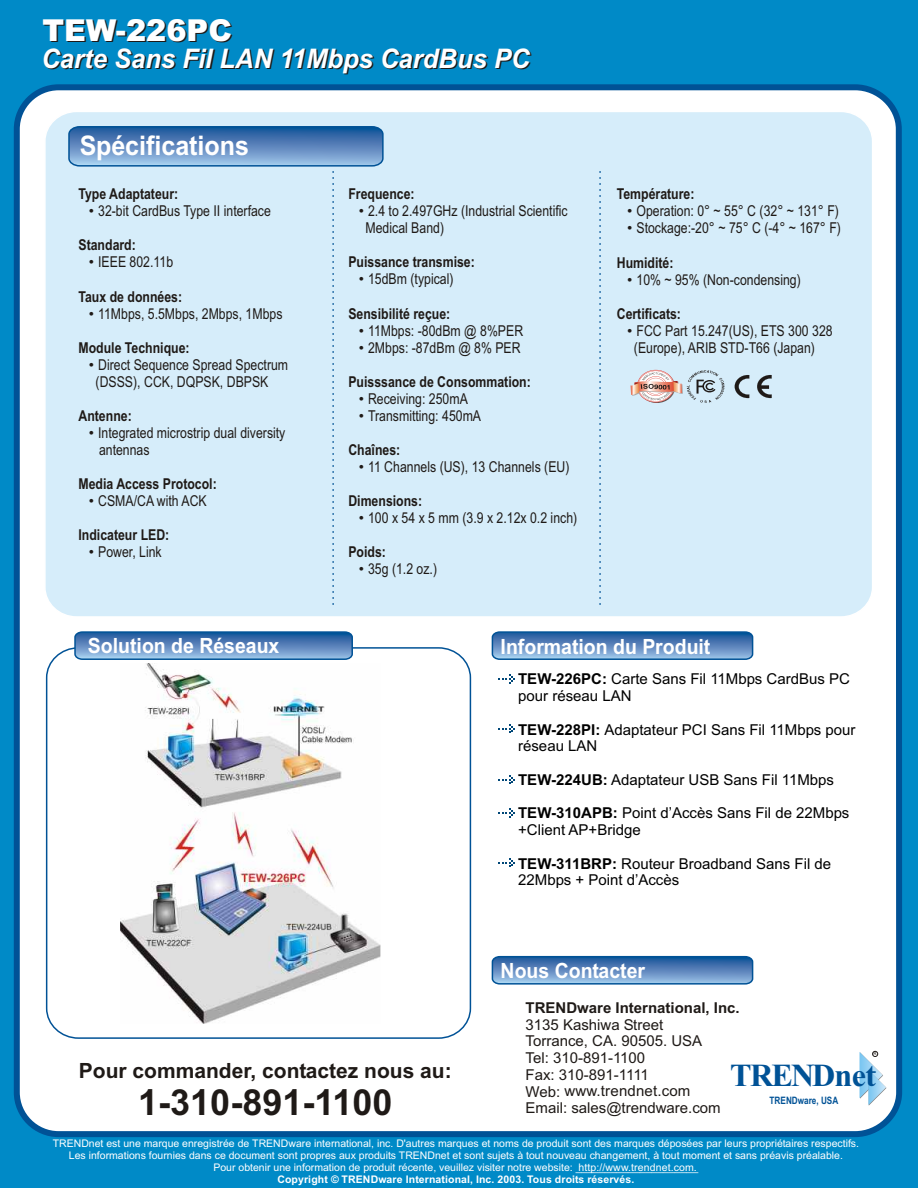
<style>
.page{position:relative;width:918px;height:1188px;background:#008ac7}
.page>*{position:absolute;margin:0;border:0;box-sizing:border-box;transform-origin:0 0}
.t1{font:700 36px "Arial";color:#1f1a17}
.t2{font:700 32.25px "Times New Roman";letter-spacing:-.05em;color:#005296}
.t3{font:900 30.3px "Arial";color:#fff}
.t4{font:italic 700 27px "Arial";color:#fff;scale:.95 1}
.t5{font:700 27px "Arial";color:#fff;scale:.93 1}
.t6{font:700 21px "Arial";color:#fff;scale:.93 1}
.t7{font:700 21px "Arial";color:#1f1a17}
.t8{font:15px/17px "Arial Narrow";color:#1f1a17}
.t9{font:15px/16.8px "Arial";color:#000}
.t10{font:700 15px "Arial Narrow";color:#1f1a17}
.t11{font:15px/16.5px "Arial";color:#1f1a17}
.t12{font:700 15px "Arial";color:#1f1a17}
.t13{font:10.5px/11.7px "Arial";color:#fff;text-align:center}
.t14{font:700 10.5px "Arial";letter-spacing:.01em;color:#fff}
.t15{font:700 10.2px "Arial";color:#005296;scale:.8 1}
.t16{font:4.35px "Arial";color:#1f1a17}
.s1{font-family:"Arial"}
.s2{font-weight:700}
</style>
<div class="page">
<div style="left:14px;top:84px;width:888px;height:1053px;background:#fff;border:6px solid #005296;border-radius:42px"></div>
<svg style="left:498px;top:675px;width:16px;height:8px"></svg>
<svg style="left:491px;top:631px;width:263px;height:29px;background:#5686bc"></svg>
<div style="left:44px;top:111px;width:829px;height:507px;background:#d6edfa;border:2px solid #fff;border-radius:31px"></div>
<svg style="left:599px;top:171px;width:2px;height:434px"></svg>
<svg style="left:68px;top:126px;width:316px;height:479px"></svg>
<div style="left:46px;top:647px;width:425px;height:392px;border:2px solid #005296;border-radius:31px"></div>
<svg style="left:74px;top:631px;width:280px;height:29px;background:#5585bb"></svg>
<svg style="left:735px;top:375px;width:14px;height:23px"></svg>
<svg style="left:757px;top:375px;width:15px;height:23px"></svg>
<svg style="left:631px;top:370px;width:93px;height:33px"></svg>
<img style="left:121px;top:664px;width:260px;height:359px">
<svg style="left:498px;top:858px;width:16px;height:9px"></svg>
<svg style="left:498px;top:808px;width:16px;height:9px"></svg>
<svg style="left:498px;top:775px;width:16px;height:9px"></svg>
<svg style="left:498px;top:724px;width:16px;height:9px"></svg>
<svg style="left:491px;top:955px;width:263px;height:30px;background:#5c8abe"></svg>
<svg style="left:860px;top:1051px;width:26px;height:55px"></svg>
<h3 class="t3" style="left:42px;top:19px;width:191px">TEW-226PC</h3>
<h3 class="t4" style="left:41px;top:49px;width:516px">Carte Sans Fil LAN 11Mbps CardBus PC</h3>
<h3 class="t5" style="left:80px;top:135px;width:184px">Spécifications</h3>
<p class="t10" style="left:79px;top:189px;width:101px">Type Adaptateur:</p>
<p class="t8" style="left:89px;top:204px;width:184px"><span class="s1">•</span> 32-bit CardBus Type II interface</p>
<p class="t10" style="left:79px;top:240px;width:59px">Standard:</p>
<p class="t8" style="left:89px;top:255px;width:86px"><span class="s1">•</span> IEEE 802.11b</p>
<p class="t10" style="left:79px;top:291px;width:105px">Taux de données:</p>
<p class="t8" style="left:89px;top:306px;width:195px"><span class="s1">•</span> 11Mbps, 5.5Mbps, 2Mbps, 1Mbps</p>
<p class="t10" style="left:79px;top:342px;width:113px">Module Technique:</p>
<p class="t8" style="left:96px;top:357px;width:194px;text-indent:-7px"><span class="s1">•</span> Direct Sequence Spread Spectrum (DSSS), CCK, DQPSK, DBPSK</p>
<p class="t10" style="left:79px;top:410px;width:55px">Antenne:</p>
<p class="t8" style="left:99px;top:426px;width:188px;text-indent:-10px"><span class="s1">•</span> Integrated microstrip dual diversity antennas</p>
<p class="t10" style="left:79px;top:478px;width:140px">Media Access Protocol:</p>
<p class="t8" style="left:89px;top:494px;width:120px"><span class="s1">•</span> CSMA/CA with ACK</p>
<p class="t10" style="left:79px;top:529px;width:92px">Indicateur LED:</p>
<p class="t8" style="left:89px;top:545px;width:74px"><span class="s1">•</span> Power, Link</p>
<h3 class="t6" style="left:88px;top:638px;width:207px">Solution de Réseaux</h3>
<p class="t10" style="left:348px;top:189px;width:68px">Frequence:</p>
<p class="t8" style="left:366px;top:204px;width:204px;text-indent:-7px"><span class="s1">•</span> 2.4 to 2.497GHz (Industrial Scientific<br>Medical Band)</p>
<p class="t10" style="left:348px;top:257px;width:128px">Puissance transmise:</p>
<p class="t8" style="left:359px;top:272px;width:96px"><span class="s1">•</span> 15dBm (typical)</p>
<p class="t10" style="left:348px;top:308px;width:103px">Sensibilité reçue:</p>
<p class="t8" style="left:359px;top:323px;width:166px"><span class="s1">•</span> 11Mbps: -80dBm @ 8%PER</p>
<p class="t8" style="left:359px;top:340px;width:164px"><span class="s1">•</span> 2Mbps: -87dBm @ 8% PER</p>
<p class="t10" style="left:348px;top:376px;width:184px">Puisssance de Consommation:</p>
<p class="t8" style="left:359px;top:391px;width:111px"><span class="s1">•</span> Receiving: 250mA</p>
<p class="t8" style="left:359px;top:408px;width:124px"><span class="s1">•</span> Transmitting: 450mA</p>
<p class="t10" style="left:348px;top:444px;width:53px">Chaînes:</p>
<p class="t8" style="left:359px;top:459px;width:212px"><span class="s1">•</span> 11 Channels (US), 13 Channels (EU)</p>
<p class="t10" style="left:348px;top:495px;width:75px">Dimensions:</p>
<p class="t8" style="left:359px;top:511px;width:220px"><span class="s1">•</span> 100 x 54 x 5 mm (3.9 x 2.12x 0.2 inch)</p>
<p class="t10" style="left:348px;top:546px;width:39px">Poids:</p>
<p class="t8" style="left:359px;top:562px;width:80px"><span class="s1">•</span> 35g (1.2 oz.)</p>
<p class="t10" style="left:617px;top:189px;width:79px">Température:</p>
<p class="t8" style="left:627px;top:204px;width:213px"><span class="s1">•</span> Operation: 0° ~ 55° C (32° ~ 131° F)</p>
<p class="t8" style="left:627px;top:221px;width:215px"><span class="s1">•</span> Stockage:-20° ~ 75° C (-4° ~ 167° F)</p>
<p class="t10" style="left:617px;top:257px;width:58px">Humidité:</p>
<p class="t8" style="left:627px;top:272px;width:175px"><span class="s1">•</span> 10% ~ 95% (Non-condensing)</p>
<p class="t10" style="left:617px;top:308px;width:66px">Certificats:</p>
<p class="t8" style="left:634px;top:323px;width:200px;text-indent:-7px"><span class="s1">•</span> FCC Part 15.247(US), ETS 300 328 (Europe), ARIB STD-T66 (Japan)</p>
<h3 class="t6" style="left:501px;top:638px;width:227px">Information du Produit</h3>
<p class="t9" style="left:518px;top:672px;width:333px"><span class="s2">TEW-226PC:</span> Carte Sans Fil 11Mbps CardBus PC pour réseau LAN</p>
<p class="t9" style="left:518px;top:722px;width:339px"><span class="s2">TEW-228PI:</span> Adaptateur PCI Sans Fil 11Mbps pour réseau LAN</p>
<p class="t9" style="left:518px;top:773px;width:317px"><span class="s2">TEW-224UB:</span> Adaptateur USB Sans Fil 11Mbps</p>
<p class="t9" style="left:518px;top:806px;width:333px"><span class="s2">TEW-310APB:</span> Point d’Accès Sans Fil de 22Mbps +Client AP+Bridge</p>
<p class="t9" style="left:518px;top:856px;width:315px"><span class="s2">TEW-311BRP:</span> Routeur Broadband Sans Fil de<br>22Mbps + Point d’Accès</p>
<h3 class="t7" style="left:79px;top:1063px;width:374px">Pour commander, contactez nous au:</h3>
<h1 class="t1" style="left:138px;top:1089px;width:256px">1-310-891-1100</h1>
<h3 class="t6" style="left:501px;top:963px;width:157px">Nous Contacter</h3>
<p class="t12" style="left:526px;top:1002px;width:216px">TRENDware International, Inc.</p>
<p class="t11" style="left:526px;top:1017px;width:178px">3135 Kashiwa Street<br>Torrance, CA. 90505. USA<br>Tel: 310-891-1100<br>Fax: 310-891-1111<br>Web: www.trendnet.com</p>
<p class="t11" style="left:526px;top:1101px;width:197px">Email: sales@trendware.com</p>
<p class="t16" style="left:874px;top:1052px;width:5px">R</p>
<h2 class="t2" style="left:730px;top:1064px;width:147px">TRENDnet</h2>
<p class="t15" style="left:770px;top:1096px;width:87px">TRENDware, USA</p>
<p class="t13" style="left:53px;top:1139px;width:808px">TRENDnet est une marque enregistrée de TRENDware international, inc. D'autres marques et noms de produit sont des marques déposées par leurs propriétaires respectifs.<br>Les informations fournies dans ce document sont propres aux produits TRENDnet et sont sujets à tout nouveau changement, à tout moment et sans préavis préalable.<br>Pour obtenir une information de produit récente, veuillez visiter notre website: _____________________</p>
<p class="t14" style="left:277px;top:1175px;width:359px">Copyright © TRENDware International, Inc. 2003. Tous droits réservés.</p>
<p class="t13" style="left:579px;top:1162px;width:120px">http://www.trendnet.com.</p>
</div>
